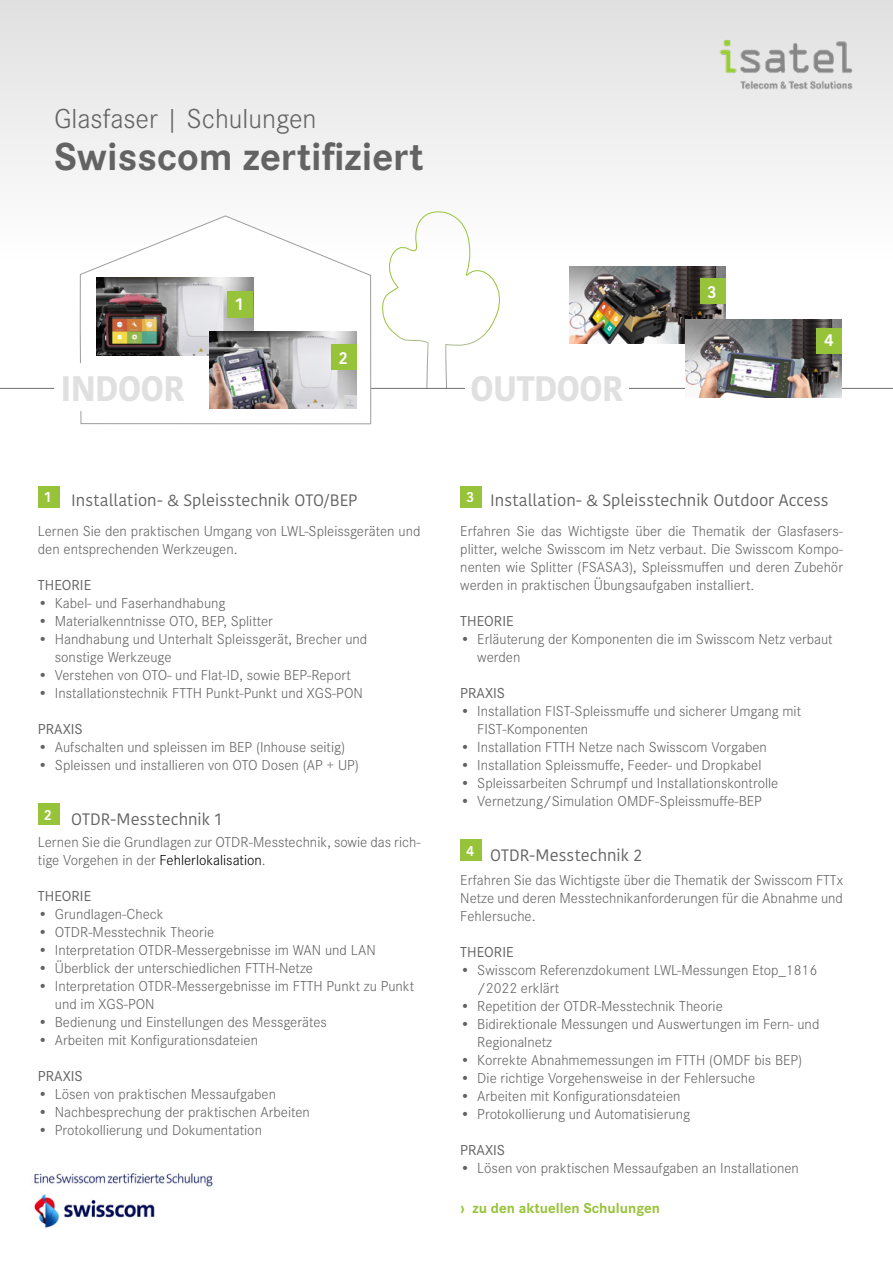
<style>
.page{position:relative;width:893px;height:1263px;background:#fff}
.page>*{position:absolute;margin:0;border:0;box-sizing:border-box;transform-origin:0 0}
.t1{font:700 40.5px "Corporate S";color:#646363}
.t2{font:700 35.25px "Kohinoor Devanagari";letter-spacing:-.03em;color:#e0e0e0}
.t3{font:300 28.5px "Corporate S";color:#646363}
.t4{font:600 16.95px "Kohinoor Devanagari";color:#fff}
.t5{font:16.5px "Kohinoor Devanagari";color:#646363}
.t6{font:300 15px/18px "Corporate S";color:#646363}
.t7{font:15px "Corporate S";color:#646363}
.t8{font:700 15px "Corporate S";color:#97c33a}
.s1{color:#000}
</style>
<div class="page">
<div style="left:0;top:0;width:893px;height:266px;background:linear-gradient(to bottom,#e0e0e0,#fff)"></div>
<img style="left:34px;top:1172px;width:179px;height:56px">
<div style="left:460px;top:486px;width:22px;height:21px;background:#97c33a"></div>
<div style="left:460px;top:840px;width:22px;height:21px;background:#97c33a"></div>
<svg style="left:80px;top:215px;width:292px;height:209px"></svg>
<svg style="left:382px;top:210px;width:119px;height:178px"></svg>
<img style="left:569px;top:266px;width:156px;height:78px">
<div style="left:700px;top:278px;width:25px;height:26px;background:#97c33a"></div>
<img style="left:97px;top:278px;width:156px;height:77px">
<div style="left:228px;top:291px;width:25px;height:26px;background:#97c33a"></div>
<img style="left:210px;top:331px;width:147px;height:78px">
<div style="left:331px;top:345px;width:26px;height:25px;background:#97c33a"></div>
<hr style="left:371px;top:388px;width:522px;height:1px;background:#707070">
<img style="left:685px;top:320px;width:156px;height:77px">
<div style="left:816px;top:328px;width:25px;height:25px;background:#97c33a"></div>
<hr style="left:0;top:388px;width:80px;height:1px;background:#707070">
<div style="left:465px;top:364px;width:163px;height:47px;background:#fff"></div>
<div style="left:54px;top:364px;width:137px;height:47px;background:#fff"></div>
<div style="left:38px;top:486px;width:21px;height:21px;background:#97c33a"></div>
<div style="left:38px;top:804px;width:21px;height:21px;background:#97c33a"></div>
<img style="left:719px;top:32px;width:135px;height:67px">
<h3 class="t3" style="left:54px;top:102px;width:264px">Glasfaser | Schulungen</h3>
<h1 class="t1" style="left:54px;top:134px;width:371px">Swisscom zertifiziert</h1>
<p class="t4" style="left:235px;top:295px;width:9px">1</p>
<p class="t4" style="left:339px;top:348px;width:10px">2</p>
<h2 class="t2" style="left:60px;top:357px;width:126px">INDOOR</h2>
<h2 class="t2" style="left:470px;top:357px;width:155px">OUTDOOR</h2>
<p class="t4" style="left:707px;top:282px;width:10px">3</p>
<p class="t4" style="left:824px;top:330px;width:11px">4</p>
<p class="t5" style="left:45px;top:491px;width:314px"><sup>1</sup> Installation- &amp; Spleisstechnik OTO/BEP</p>
<p class="t6" style="left:38px;top:522px;width:384px">Lernen Sie den praktischen Umgang von LWL-Spleissgeräten und den entsprechenden Werkzeugen.</p>
<p class="t7" style="left:38px;top:575px;width:55px">THEORIE</p>
<p class="t6" style="left:38px;top:594px;width:189px">• Kabel- und Faserhandhabung</p>
<p class="t6" style="left:38px;top:612px;width:237px">• Materialkenntnisse OTO, BEP, Splitter</p>
<p class="t6" style="left:55px;top:630px;width:314px;text-indent:-17px">• Handhabung und Unterhalt Spleissgerät, Brecher und sonstige Werkzeuge</p>
<p class="t6" style="left:38px;top:666px;width:315px">• Verstehen von OTO- und Flat-ID, sowie BEP-Report</p>
<p class="t6" style="left:38px;top:684px;width:327px">• Installationstechnik FTTH Punkt-Punkt und XGS-PON</p>
<p class="t7" style="left:38px;top:719px;width:46px">PRAXIS</p>
<p class="t6" style="left:38px;top:738px;width:309px">• Aufschalten und spleissen im BEP (Inhouse seitig)</p>
<p class="t6" style="left:38px;top:756px;width:323px">• Spleissen und installieren von OTO Dosen (AP + UP)</p>
<p class="t5" style="left:44px;top:810px;width:179px"><sup>2</sup> OTDR-Messtechnik 1</p>
<p class="t6" style="left:38px;top:833px;width:384px">Lernen Sie die Grundlagen zur OTDR-Messtechnik, sowie das rich&shy;tige Vorgehen in der <span class="s1">Fehlerlokalisation</span>.</p>
<p class="t7" style="left:38px;top:886px;width:55px">THEORIE</p>
<p class="t6" style="left:38px;top:905px;width:127px">• Grundlagen-Check</p>
<p class="t6" style="left:38px;top:923px;width:178px">• OTDR-Messtechnik Theorie</p>
<p class="t6" style="left:38px;top:941px;width:339px">• Interpretation OTDR-Messergebnisse im WAN und LAN</p>
<p class="t6" style="left:38px;top:959px;width:277px">• Überblick der unterschiedlichen FTTH-Netze</p>
<p class="t6" style="left:55px;top:977px;width:361px;text-indent:-17px">• Interpretation OTDR-Messergebnisse im FTTH Punkt zu Punkt und im XGS-PON</p>
<p class="t6" style="left:38px;top:1013px;width:290px">• Bedienung und Einstellungen des Messgerätes</p>
<p class="t6" style="left:38px;top:1031px;width:222px">• Arbeiten mit Konfigurationsdateien</p>
<p class="t7" style="left:38px;top:1066px;width:46px">PRAXIS</p>
<p class="t6" style="left:38px;top:1085px;width:240px">• Lösen von praktischen Messaufgaben</p>
<p class="t6" style="left:38px;top:1103px;width:273px">• Nachbesprechung der praktischen Arbeiten</p>
<p class="t6" style="left:38px;top:1121px;width:226px">• Protokollierung und Dokumentation</p>
<p class="t5" style="left:467px;top:491px;width:364px"><sup>3</sup> Installation- &amp; Spleisstechnik Outdoor Access</p>
<p class="t6" style="left:460px;top:522px;width:384px;text-align:justify">Erfahren Sie das Wichtigste über die Thematik der Glasfasers&shy;plitter, welche Swisscom im Netz verbaut. Die Swisscom Kompo&shy;nenten wie Splitter (FSASA3), Spleissmuffen und deren Zubehör werden in praktischen Übungsaufgaben installiert.</p>
<p class="t7" style="left:460px;top:611px;width:55px">THEORIE</p>
<p class="t6" style="left:477px;top:630px;width:357px;text-indent:-17px">• Erläuterung der Komponenten die im Swisscom Netz verbaut werden</p>
<p class="t7" style="left:460px;top:683px;width:46px">PRAXIS</p>
<p class="t6" style="left:477px;top:702px;width:325px;text-indent:-17px">• Installation FIST-Spleissmuffe und sicherer Umgang mit<br>FIST-Komponenten</p>
<p class="t6" style="left:460px;top:738px;width:308px">• Installation FTTH Netze nach Swisscom Vorgaben</p>
<p class="t6" style="left:460px;top:756px;width:303px">• Installation Spleissmuffe, Feeder- und Dropkabel</p>
<p class="t6" style="left:460px;top:774px;width:320px">• Spleissarbeiten Schrumpf und Installationskontrolle</p>
<p class="t6" style="left:460px;top:792px;width:303px">• Vernetzung/Simulation OMDF-Spleissmuffe-BEP</p>
<p class="t5" style="left:466px;top:846px;width:177px"><sup>4</sup> OTDR-Messtechnik 2</p>
<p class="t6" style="left:460px;top:871px;width:384px;text-align:justify">Erfahren Sie das Wichtigste über die Thematik der Swisscom FTTx Netze und deren Messtechnikanforderungen für die Abnahme und Fehlersuche.</p>
<p class="t7" style="left:460px;top:942px;width:55px">THEORIE</p>
<p class="t6" style="left:477px;top:961px;width:341px;text-indent:-17px">• Swisscom Referenzdokument LWL-Messungen Etop_1816 /2022 erklärt</p>
<p class="t6" style="left:460px;top:997px;width:264px">• Repetition der OTDR-Messtechnik Theorie</p>
<p class="t6" style="left:477px;top:1015px;width:344px;text-indent:-17px">• Bidirektionale Messungen und Auswertungen im Fern- und<br>Regionalnetz</p>
<p class="t6" style="left:460px;top:1051px;width:343px">• Korrekte Abnahmemessungen im FTTH (OMDF bis BEP)</p>
<p class="t6" style="left:460px;top:1069px;width:296px">• Die richtige Vorgehensweise in der Fehlersuche</p>
<p class="t6" style="left:460px;top:1087px;width:222px">• Arbeiten mit Konfigurationsdateien</p>
<p class="t6" style="left:460px;top:1105px;width:231px">• Protokollierung und Automatisierung</p>
<p class="t7" style="left:460px;top:1140px;width:46px">PRAXIS</p>
<p class="t6" style="left:460px;top:1159px;width:340px">• Lösen von praktischen Messaufgaben an Installationen</p>
<p class="t8" style="left:460px;top:1199px;width:201px">› zu den aktuellen Schulungen</p>
</div>
